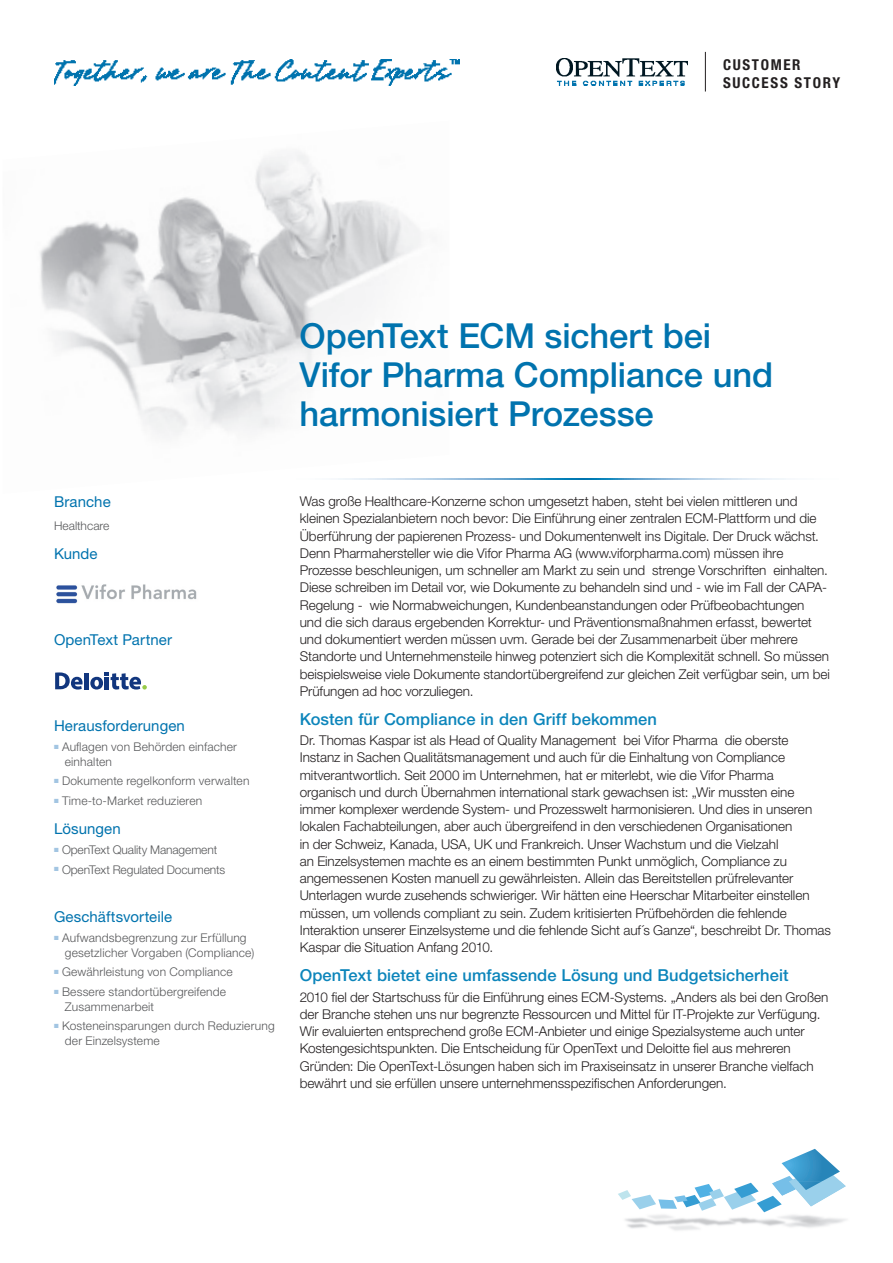
<style>
.page{position:relative;width:893px;height:1263px;background:#fff}
.page>*{position:absolute;margin:0;border:0;box-sizing:border-box;transform-origin:0 0}
.Header_1{font:500 34.5px/39px "Helvetica Neue LT Std";letter-spacing:-.005em;color:#0073ae}
.Header_3{font:500 16.5px "Helvetica Neue LT Std";letter-spacing:.005em;color:#0c85bb}
.Profile_-_Header{font:15px "Helvetica Neue LT Std";letter-spacing:.005em;color:#0073ae}
.Quote_-_Source{font:700 condensed 15px/18px "Helvetica Neue LT Std";letter-spacing:.11em;color:#231f20}
.Body{font:300 13.5px/17.2px "Helvetica Neue LT Std";letter-spacing:-.005em;color:#231f20}
.Profile_-_Bullets{font:300 12px/14.4px "Helvetica Neue LT Std";letter-spacing:.015em;color:#57585a}
.Profile_-_Bullets-2{font:300 12px "Helvetica Neue LT Std";letter-spacing:-.01em;color:#57585a}
.Body-2{font:300 12px "Helvetica Neue LT Std";color:#57585a}
</style>
<div class="page">
<img style="left:40px;top:152px;width:381px;height:284px">
<hr style="left:705px;top:52px;width:1px;height:40px;background:#231f20">
<img style="left:54px;top:59px;width:405px;height:27px">
<svg style="left:338px;top:478px;width:448px;height:2px"></svg>
<img style="left:557px;top:58px;width:131px;height:27px">
<svg style="left:618px;top:1149px;width:228px;height:63px"></svg>
<img style="left:56px;top:584px;width:141px;height:20px">
<hr style="left:84px;top:673px;width:4px;height:16px;background:#11367e">
<svg style="left:90px;top:673px;width:57px;height:16px"></svg>
<svg style="left:55px;top:672px;width:28px;height:17px"></svg>
<p class="Quote_-_Source" style="left:723px;top:55px;width:119px">CUSTOMER<br>SUCCESS STORY</p>
<p class="Header_1" style="left:299px;top:316px;width:475px">OpenText ECM sichert bei<br>Vifor Pharma Compliance und harmonisiert Prozesse</p>
<p class="Profile_-_Header" style="left:54px;top:493px;width:58px">Branche</p>
<p class="Body-2" style="left:54px;top:518px;width:57px">Healthcare</p>
<p class="Profile_-_Header" style="left:54px;top:544px;width:45px">Kunde</p>
<p class="Profile_-_Header" style="left:54px;top:631px;width:120px">OpenText Partner</p>
<p class="Profile_-_Header" style="left:54px;top:717px;width:132px">Herausforderungen</p>
<p class="Profile_-_Bullets" style="left:65px;top:739px;width:174px;text-indent:-11px"><sup>■</sup> Auflagen von Behörden einfacher einhalten</p>
<p class="Profile_-_Bullets" style="left:54px;top:774px;width:197px"><sup>■</sup> Dokumente regelkonform verwalten</p>
<p class="Profile_-_Bullets" style="left:54px;top:793px;width:150px"><sup>■</sup> Time-to-Market reduzieren</p>
<p class="Profile_-_Header" style="left:54px;top:820px;width:68px">Lösungen</p>
<p class="Profile_-_Bullets-2" style="left:54px;top:842px;width:165px"><sup>■</sup> OpenText Quality Management</p>
<p class="Profile_-_Bullets-2" style="left:54px;top:862px;width:173px"><sup>■</sup> OpenText Regulated Documents</p>
<p class="Profile_-_Header" style="left:54px;top:908px;width:120px">Geschäftsvorteile</p>
<p class="Profile_-_Bullets" style="left:65px;top:930px;width:191px;text-indent:-11px"><sup>■</sup> Aufwandsbegrenzung zur Erfüllung gesetzlicher Vorgaben (Compliance)</p>
<p class="Profile_-_Bullets" style="left:54px;top:964px;width:180px"><sup>■</sup> Gewährleistung von Compliance</p>
<p class="Profile_-_Bullets" style="left:65px;top:984px;width:163px;text-indent:-11px"><sup>■</sup> Bessere standortübergreifende<br>Zusammenarbeit</p>
<p class="Profile_-_Bullets" style="left:65px;top:1018px;width:211px;text-indent:-11px"><sup>■</sup> Kosteneinsparungen durch Reduzierung der Einzelsysteme</p>
<p class="Body" style="left:300px;top:492px;width:532px">Was große Healthcare-Konzerne schon umgesetzt haben, steht bei vielen mittleren und kleinen Spezialanbietern noch bevor: Die Einführung einer zentralen ECM-Plattform und die Überführung der papierenen Prozess- und Dokumentenwelt ins Digitale. Der Druck wächst.<br>Denn Pharmahersteller wie die Vifor Pharma AG (www.viforpharma.com) müssen ihre Prozesse beschleunigen, um schneller am Markt zu sein und strenge Vorschriften einhalten.<br>Diese schreiben im Detail vor, wie Dokumente zu behandeln sind und - wie im Fall der CAPA-Regelung - wie Normabweichungen, Kundenbeanstandungen oder Prüfbeobachtungen<br>und die sich daraus ergebenden Korrektur- und Präventionsmaßnahmen erfasst, bewertet und dokumentiert werden müssen uvm. Gerade bei der Zusammenarbeit über mehrere Standorte und Unternehmensteile hinweg potenziert sich die Komplexität schnell. So müssen beispielsweise viele Dokumente standortübergreifend zur gleichen Zeit verfügbar sein, um bei Prüfungen ad hoc vorzuliegen.</p>
<p class="Header_3" style="left:300px;top:709px;width:359px">Kosten für Compliance in den Griff bekommen</p>
<p class="Body" style="left:300px;top:731px;width:533px">Dr. Thomas Kaspar ist als Head of Quality Management bei Vifor Pharma die oberste Instanz in Sachen Qualitätsmanagement und auch für die Einhaltung von Compliance mitverantwortlich. Seit 2000 im Unternehmen, hat er miterlebt, wie die Vifor Pharma organisch und durch Übernahmen international stark gewachsen ist: „Wir mussten eine immer komplexer werdende System- und Prozesswelt harmonisieren. Und dies in unseren lokalen Fachabteilungen, aber auch übergreifend in den verschiedenen Organisationen<br>in der Schweiz, Kanada, USA, UK und Frankreich. Unser Wachstum und die Vielzahl<br>an Einzelsystemen machte es an einem bestimmten Punkt unmöglich, Compliance zu angemessenen Kosten manuell zu gewährleisten. Allein das Bereitstellen prüfrelevanter Unterlagen wurde zusehends schwieriger. Wir hätten eine Heerschar Mitarbeiter einstellen müssen, um vollends compliant zu sein. Zudem kritisierten Prüfbehörden die fehlende Interaktion unserer Einzelsysteme und die fehlende Sicht auf´s Ganze“, beschreibt Dr. Thomas Kaspar die Situation Anfang 2010.</p>
<p class="Header_3" style="left:300px;top:965px;width:490px">OpenText bietet eine umfassende Lösung und Budgetsicherheit</p>
<p class="Body" style="left:300px;top:988px;width:530px">2010 fiel der Startschuss für die Einführung eines ECM-Systems. „Anders als bei den Großen der Branche stehen uns nur begrenzte Ressourcen und Mittel für IT-Projekte zur Verfügung.<br>Wir evaluierten entsprechend große ECM-Anbieter und einige Spezialsysteme auch unter Kostengesichtspunkten. Die Entscheidung für OpenText und Deloitte fiel aus mehreren Gründen: Die OpenText-Lösungen haben sich im Praxiseinsatz in unserer Branche vielfach bewährt und sie erfüllen unsere unternehmensspezifischen Anforderungen.</p>
</div>
